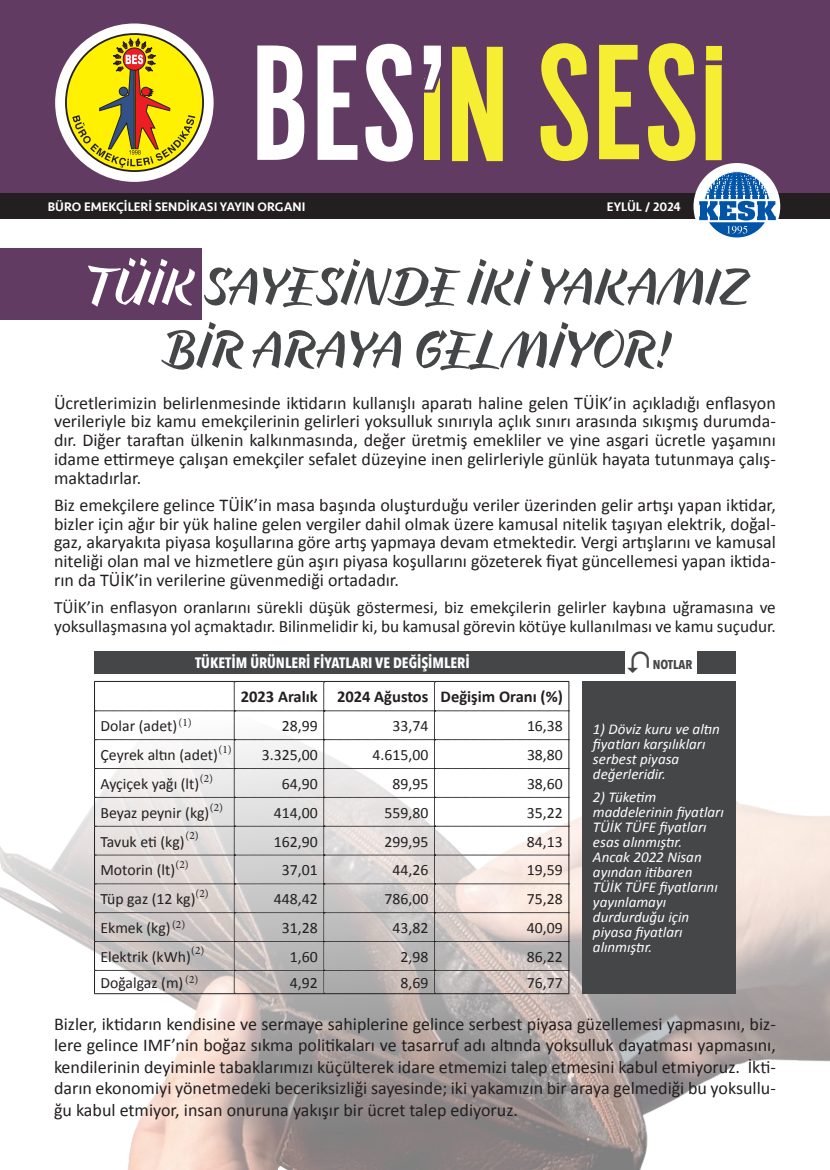
<style>
.page{position:relative;width:830px;height:1170px;background:#fff}
.page>*{position:absolute;margin:0;border:0;box-sizing:border-box;transform-origin:0 0}
.t1{font:900 52.5px/63px "Braxton";letter-spacing:-.005em;color:#454647;text-align:center}
.t2{font:18px/18.8px "Calibri";color:#231f20;text-align:justify}
.t3{font:17.25px/18.8px "Calibri";color:#231f20}
.t4{font:700 16.5px "Calibri";color:#231f20}
.t5{font:15.75px "Calibri";color:#231f20}
.t6{font:italic 15px/15px "Calibri";color:#fff}
.t7{font:700 15px "Avenir Next Condensed";color:#fff}
.t8{font:500 12.75px "Seravek";color:#fff}
.t9{font:700 12.75px "Avenir Next Condensed";color:#454647}
.t10{font:11.25px "Minion Pro";color:#231f20}
.s1{color:#fff}
</style>
<div class="page">
<div style="left:0;top:0;width:829px;height:193px;background:#623b62"></div>
<div style="left:0;top:193px;width:829px;height:26px;background:#231f20"></div>
<div style="left:693px;top:163px;width:86px;height:87px;background:#fff;border-radius:50%"></div>
<svg style="left:257px;top:46px;width:47px;height:114px"></svg>
<svg style="left:317px;top:46px;width:40px;height:114px"></svg>
<svg style="left:365px;top:44px;width:47px;height:118px"></svg>
<div style="left:424px;top:78px;width:16px;height:82px;background:#f6ee33"></div>
<svg style="left:452px;top:47px;width:50px;height:114px;background:#d5c63d"></svg>
<svg style="left:540px;top:43px;width:47px;height:118px;background:#b49f47"></svg>
<svg style="left:598px;top:45px;width:40px;height:114px;background:#baa545"></svg>
<svg style="left:647px;top:43px;width:48px;height:118px;background:#b39d48"></svg>
<svg style="left:705px;top:46px;width:16px;height:114px;background:#e9de37"></svg>
<svg style="left:418px;top:41px;width:27px;height:53px"></svg>
<div style="left:55px;top:23px;width:158px;height:159px;background:#fff;border-radius:50%"></div>
<svg style="left:698px;top:171px;width:77px;height:66px"></svg>
<svg style="left:66px;top:34px;width:137px;height:137px"></svg>
<svg style="left:72px;top:39px;width:123px;height:128px;background:#d4bf27"></svg>
<img style="left:0;top:685px;width:829px;height:484px">
<div style="left:0;top:248px;width:201px;height:72px;background:#623b62"></div>
<div style="left:94px;top:651px;width:641px;height:22px;background:#454647"></div>
<div style="left:581px;top:681px;width:154px;height:312px;background:#454647"></div>
<hr style="left:94px;top:993px;width:140px;height:1px;background:#231f20">
<hr style="left:234px;top:993px;width:89px;height:1px;background:#231f20">
<hr style="left:323px;top:993px;width:111px;height:1px;background:#231f20">
<hr style="left:434px;top:993px;width:135px;height:1px;background:#231f20">
<svg style="left:94px;top:681px;width:475px;height:312px"></svg>
<div style="left:624px;top:646px;width:72px;height:32px;background:#fff"></div>
<p class="t8" style="left:48px;top:199px;width:259px">BÜRO EMEKÇİLERİ SENDİKASI YAYIN ORGANI</p>
<p class="t8" style="left:606px;top:198px;width:75px">EYLÜL / 2024</p>
<h1 class="t1" style="left:81px;top:255px;width:670px"><span class="s1">TÜİK</span> SAYESİNDE İKİ YAKAMIZ<br>BİR ARAYA GELMİYOR!</h1>
<p class="t2" style="left:54px;top:392px;width:723px">Ücretlerimizin belirlenmesinde iktidarın kullanışlı aparatı haline gelen TÜİK’in açıkladığı enflasyon verileriyle biz kamu emekçilerinin gelirleri yoksulluk sınırıyla açlık sınırı arasında sıkışmış durumda&shy;dır. Diğer taraftan ülkenin kalkınmasında, değer üretmiş emekliler ve yine asgari ücretle yaşamını idame ettirmeye çalışan emekçiler sefalet düzeyine inen gelirleriyle günlük hayata tutunmaya çalış&shy;maktadırlar.</p>
<p class="t2" style="left:54px;top:494px;width:723px">Biz emekçilere gelince TÜİK’in masa başında oluşturduğu veriler üzerinden gelir artışı yapan iktidar, bizler için ağır bir yük haline gelen vergiler dahil olmak üzere kamusal nitelik taşıyan elektrik, doğal&shy;gaz, akaryakıta piyasa koşullarına göre artış yapmaya devam etmektedir. Vergi artışlarını ve kamusal niteliği olan mal ve hizmetlere gün aşırı piyasa koşullarını gözeterek fiyat güncellemesi yapan iktida&shy;rın da TÜİK’in verilerine güvenmediği ortadadır.</p>
<p class="t3" style="left:54px;top:597px;width:723px">TÜİK’in enflasyon oranlarını sürekli düşük göstermesi, biz emekçilerin gelirler kaybına uğramasına ve yoksullaşmasına yol açmaktadır. Bilinmelidir ki, bu kamusal görevin kötüye kullanılması ve kamu suçudur.</p>
<p class="t7" style="left:195px;top:654px;width:276px">TÜKETİM ÜRÜNLERİ FİYATLARI VE DEĞİŞİMLERİ</p>
<p class="t4" style="left:241px;top:685px;width:323px">2023 Aralık 2024 Ağustos Değişim Oranı (%)</p>
<p class="t10" style="left:178px;top:714px;width:15px">(1)</p>
<p class="t5" style="left:100px;top:716px;width:78px">Dolar (adet)</p>
<p class="t5" style="left:282px;top:716px;width:37px">28,99</p>
<p class="t5" style="left:392px;top:716px;width:37px">33,74</p>
<p class="t5" style="left:526px;top:716px;width:37px">16,38</p>
<p class="t5" style="left:100px;top:745px;width:119px">Çeyrek altın (adet)</p>
<p class="t5" style="left:262px;top:745px;width:57px">3.325,00</p>
<p class="t5" style="left:372px;top:745px;width:57px">4.615,00</p>
<p class="t5" style="left:526px;top:745px;width:37px">38,80</p>
<p class="t5" style="left:100px;top:773px;width:100px">Ayçiçek yağı (lt)</p>
<p class="t5" style="left:282px;top:773px;width:37px">64,90</p>
<p class="t5" style="left:392px;top:773px;width:37px">89,95</p>
<p class="t5" style="left:526px;top:773px;width:37px">38,60</p>
<p class="t5" style="left:100px;top:802px;width:110px">Beyaz peynir (kg)</p>
<p class="t5" style="left:274px;top:802px;width:45px">414,00</p>
<p class="t5" style="left:384px;top:802px;width:45px">559,80</p>
<p class="t5" style="left:526px;top:802px;width:37px">35,22</p>
<p class="t5" style="left:100px;top:831px;width:86px">Tavuk eti (kg)</p>
<p class="t5" style="left:274px;top:831px;width:45px">162,90</p>
<p class="t5" style="left:384px;top:831px;width:45px">299,95</p>
<p class="t5" style="left:526px;top:831px;width:37px">84,13</p>
<p class="t5" style="left:100px;top:860px;width:76px">Motorin (lt)</p>
<p class="t5" style="left:282px;top:860px;width:37px">37,01</p>
<p class="t5" style="left:392px;top:860px;width:37px">44,26</p>
<p class="t5" style="left:526px;top:860px;width:37px">19,59</p>
<p class="t5" style="left:100px;top:889px;width:96px">Tüp gaz (12 kg)</p>
<p class="t5" style="left:274px;top:889px;width:45px">448,42</p>
<p class="t5" style="left:384px;top:889px;width:45px">786,00</p>
<p class="t5" style="left:526px;top:889px;width:37px">75,28</p>
<p class="t5" style="left:100px;top:918px;width:72px">Ekmek (kg)</p>
<p class="t5" style="left:282px;top:918px;width:37px">31,28</p>
<p class="t5" style="left:392px;top:918px;width:37px">43,82</p>
<p class="t5" style="left:526px;top:918px;width:37px">40,09</p>
<p class="t5" style="left:100px;top:946px;width:92px">Elektrik (kWh)</p>
<p class="t5" style="left:290px;top:946px;width:29px">1,60</p>
<p class="t5" style="left:400px;top:946px;width:29px">2,98</p>
<p class="t5" style="left:526px;top:946px;width:37px">86,22</p>
<p class="t5" style="left:100px;top:972px;width:84px">Doğalgaz (m)</p>
<p class="t5" style="left:290px;top:972px;width:29px">4,92</p>
<p class="t5" style="left:400px;top:972px;width:29px">8,69</p>
<p class="t5" style="left:526px;top:972px;width:37px">76,77</p>
<p class="t10" style="left:218px;top:741px;width:15px">(1)</p>
<p class="t10" style="left:200px;top:771px;width:15px">(2)</p>
<p class="t10" style="left:210px;top:799px;width:15px">(2)</p>
<p class="t10" style="left:185px;top:828px;width:15px">(2)</p>
<p class="t10" style="left:175px;top:856px;width:15px">(2)</p>
<p class="t10" style="left:195px;top:885px;width:15px">(2)</p>
<p class="t10" style="left:172px;top:916px;width:15px">(2)</p>
<p class="t10" style="left:191px;top:942px;width:15px">(2)</p>
<p class="t10" style="left:185px;top:971px;width:15px">(2)</p>
<p class="t9" style="left:652px;top:657px;width:41px">NOTLAR</p>
<p class="t6" style="left:592px;top:720px;width:128px">1) Döviz kuru ve altın fiyatları karşılıkları serbest piyasa değerleridir.</p>
<p class="t6" style="left:592px;top:789px;width:132px">2) Tüketim maddelerinin fiyatları<br>TÜİK TÜFE fiyatları esas alınmıştır.<br>Ancak 2022 Nisan ayından itibaren<br>TÜİK TÜFE fiyatlarını yayınlamayı durdurduğu için piyasa fiyatları alınmıştır.</p>
<p class="t2" style="left:54px;top:1011px;width:723px;line-height:21.6px">Bizler, iktidarın kendisine ve sermaye sahiplerine gelince serbest piyasa güzellemesi yapmasını, biz&shy;lere gelince IMF’nin boğaz sıkma politikaları ve tasarruf adı altında yoksulluk dayatması yapmasını, kendilerinin deyiminle tabaklarımızı küçülterek idare etmemizi talep etmesini kabul etmiyoruz. İkti&shy;darın ekonomiyi yönetmedeki beceriksizliği sayesinde; iki yakamızın bir araya gelmediği bu yoksullu&shy;ğu kabul etmiyor, insan onuruna yakışır bir ücret talep ediyoruz.</p>
</div>
